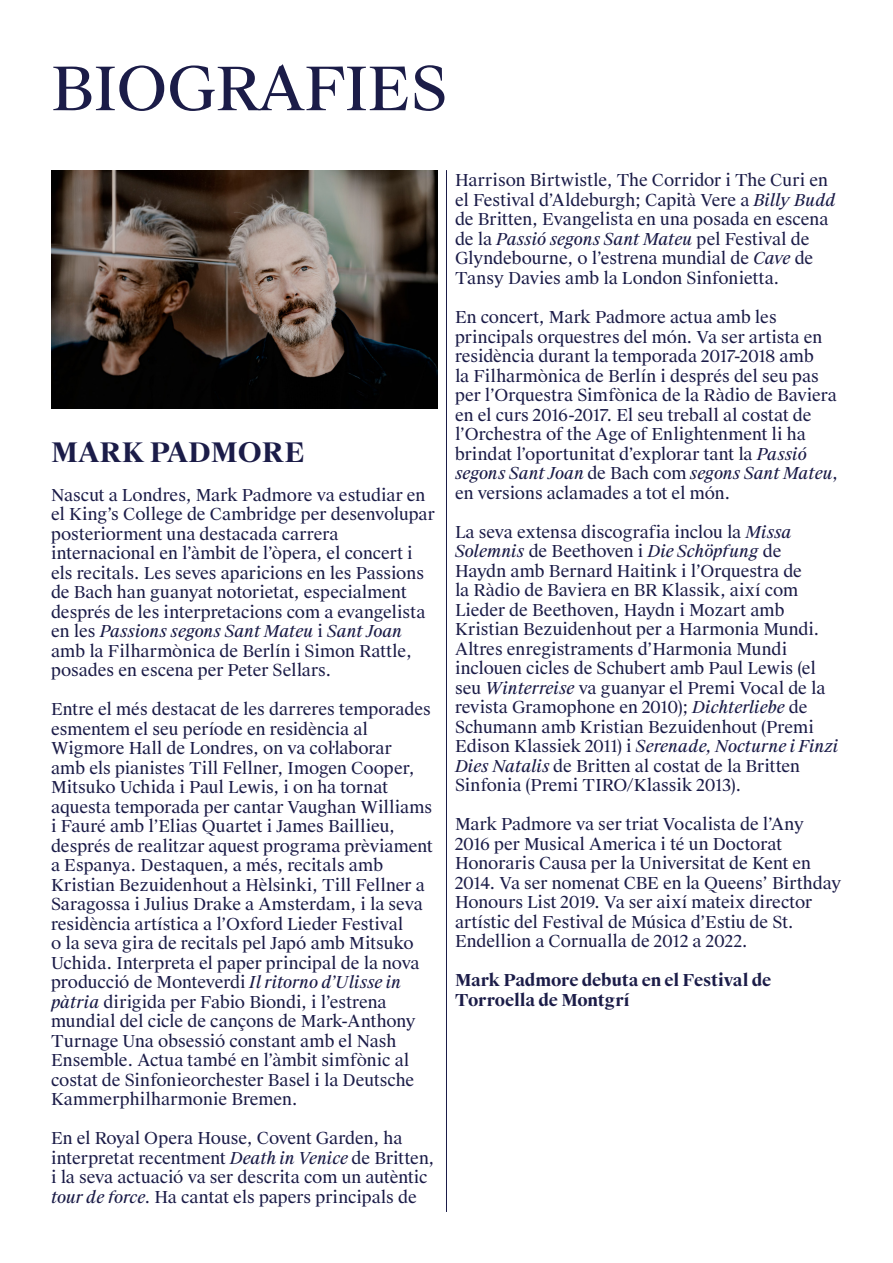
<style>
.page{position:relative;width:893px;height:1263px;background:#fff}
.page>*{position:absolute;margin:0;border:0;box-sizing:border-box;transform-origin:0 0}
.t1{font:60px "Suisse Works";letter-spacing:-.01em;color:#1b1c48}
.t2{font:700 27px "Suisse Works";color:#1b1c48}
.t3{font:16.5px/19.5px "Suisse Works";letter-spacing:-.005em;color:#1b1c48}
.t4{font:700 16.5px/19.5px "Suisse Works";letter-spacing:-.01em;color:#1b1c48}
.s1{font-style:italic}
</style>
<div class="page">
<img style="left:51px;top:170px;width:387px;height:238px">
<hr style="left:446px;top:170px;width:1px;height:1042px;background:#1b1c48">
<h1 class="t1" style="left:51px;top:52px;width:398px">BIOGRAFIES</h1>
<h2 class="t2" style="left:51px;top:435px;width:255px">MARK PADMORE</h2>
<p class="t3" style="left:51px;top:486px;width:385px">Nascut a Londres, Mark Padmore va estudiar en el King’s College de Cambridge per desenvolupar posteriorment una destacada carrera internacional en l’àmbit de l’òpera, el concert i els recitals. Les seves aparicions en les Passions de Bach han guanyat notorietat, especialment després de les interpretacions com a evangelista en les <span class="s1">Passions segons Sant Mateu</span> i <span class="s1">Sant Joan </span>amb la Filharmònica de Berlín i Simon Rattle, posades en escena per Peter Sellars.</p>
<p class="t3" style="left:51px;top:700px;width:383px">Entre el més destacat de les darreres temporades esmentem el seu període en residència al Wigmore Hall de Londres, on va col·laborar<br>amb els pianistes Till Fellner, Imogen Cooper, Mitsuko Uchida i Paul Lewis, i on ha tornat aquesta temporada per cantar Vaughan Williams i Fauré amb l’Elias Quartet i James Baillieu, després de realitzar aquest programa prèviament a Espanya. Destaquen, a més, recitals amb Kristian Bezuidenhout a Hèlsinki, Till Fellner a Saragossa i Julius Drake a Amsterdam, i la seva residència artística a l’Oxford Lieder Festival<br>o la seva gira de recitals pel Japó amb Mitsuko Uchida. Interpreta el paper principal de la nova producció de Monteverdi <span class="s1">Il ritorno d’Ulisse in pàtria</span> dirigida per Fabio Biondi, i l’estrena mundial del cicle de cançons de Mark-Anthony Turnage Una obsessió constant amb el Nash Ensemble. Actua també en l’àmbit simfònic al costat de Sinfonieorchester Basel i la Deutsche Kammerphilharmonie Bremen.</p>
<p class="t3" style="left:51px;top:1129px;width:385px">En el Royal Opera House, Covent Garden, ha interpretat recentment <span class="s1">Death in Venice</span> de Britten, i la seva actuació va ser descrita com un autèntic <span class="s1">tour de force</span>. Ha cantat els papers principals de</p>
<p class="t3" style="left:455px;top:171px;width:382px">Harrison Birtwistle, The Corridor i The Curi en el Festival d’Aldeburgh; Capità Vere a <span class="s1">Billy Budd </span>de Britten, Evangelista en una posada en escena de la <span class="s1">Passió segons Sant Mateu</span> pel Festival de Glyndebourne, o l’estrena mundial de <span class="s1">Cave</span> de Tansy Davies amb la London Sinfonietta.</p>
<p class="t3" style="left:455px;top:308px;width:385px">En concert, Mark Padmore actua amb les principals orquestres del món. Va ser artista en residència durant la temporada 2017-2018 amb<br>la Filharmònica de Berlín i després del seu pas per l’Orquestra Simfònica de la Ràdio de Baviera en el curs 2016-2017. El seu treball al costat de l’Orchestra of the Age of Enlightenment li ha brindat l’oportunitat d’explorar tant la <span class="s1">Passió segons Sant Joan</span> de Bach com <span class="s1">segons Sant Mateu</span>, en versions aclamades a tot el món.</p>
<p class="t3" style="left:455px;top:522px;width:385px">La seva extensa discografia inclou la <span class="s1">Missa Solemnis</span> de Beethoven i <span class="s1">Die Schöpfung</span> de<br>Haydn amb Bernard Haitink i l’Orquestra de<br>la Ràdio de Baviera en BR Klassik, així com Lieder de Beethoven, Haydn i Mozart amb Kristian Bezuidenhout per a Harmonia Mundi.<br>Altres enregistraments d’Harmonia Mundi inclouen cicles de Schubert amb Paul Lewis (el seu <span class="s1">Winterreise</span> va guanyar el Premi Vocal de la revista Gramophone en 2010); <span class="s1">Dichterliebe</span> de Schumann amb Kristian Bezuidenhout (Premi Edison Klassiek 2011) i <span class="s1">Serenade, Nocturne i Finzi Dies Natalis</span> de Britten al costat de la Britten Sinfonia (Premi TIRO/Klassik 2013).</p>
<p class="t3" style="left:455px;top:815px;width:388px">Mark Padmore va ser triat Vocalista de l’Any 2016 per Musical America i té un Doctorat Honoraris Causa per la Universitat de Kent en 2014. Va ser nomenat CBE en la Queens’ Birthday Honours List 2019. Va ser així mateix director artístic del Festival de Música d’Estiu de St.<br>Endellion a Cornualla de 2012 a 2022.</p>
<p class="t4" style="left:455px;top:971px;width:318px">Mark Padmore debuta en el Festival de<br>Torroella de Montgrí</p>
</div>
